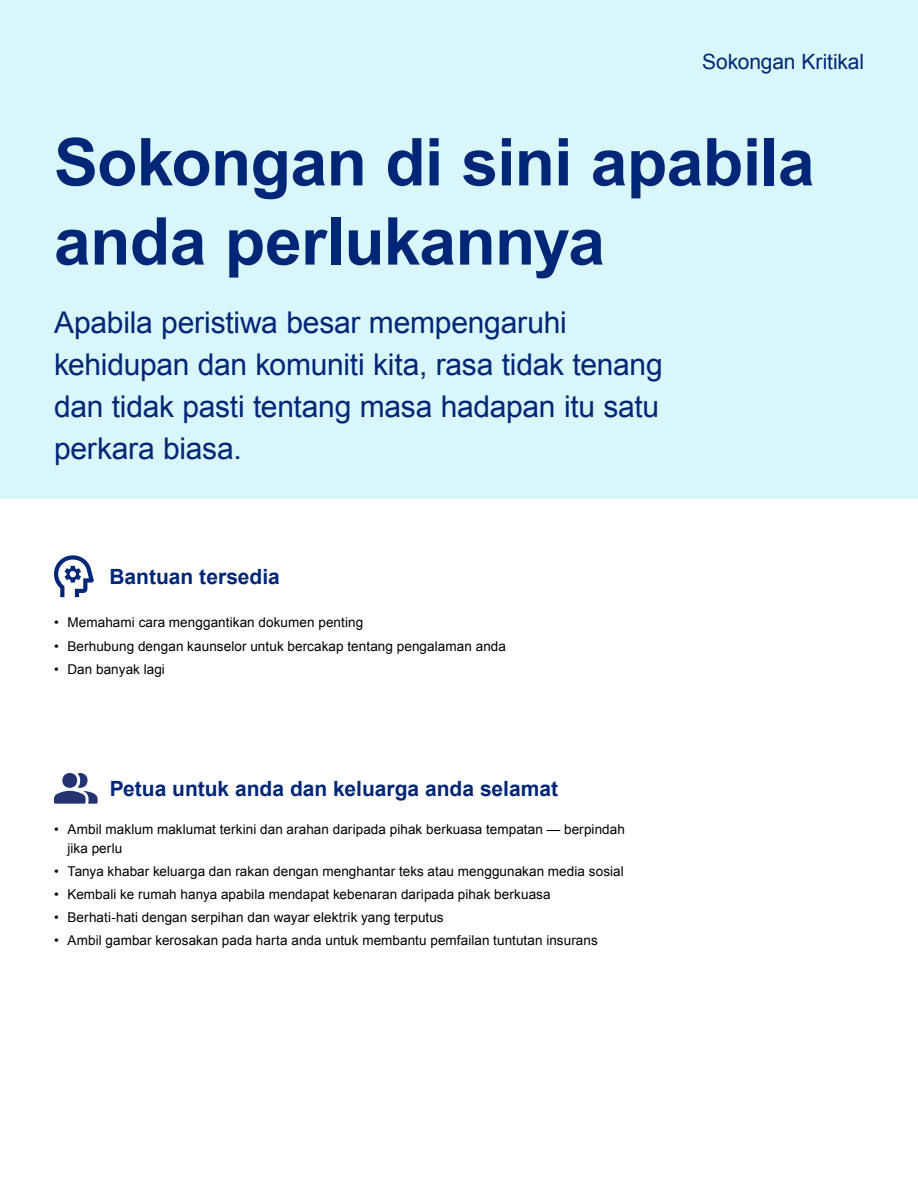
<style>
.page{position:relative;width:918px;height:1188px;background:#fff}
.page>*{position:absolute;margin:0;border:0;box-sizing:border-box;transform-origin:0 0}
.Headline{font:700 66px/79.2px "Arial";letter-spacing:-.01em;color:#002677}
.Intro{font:30px/42px "Arial";letter-spacing:-.01em;color:#002677}
.Subhead{font:700 21px "Arial";color:#002677}
.Product_label_-_Right_aligned{font:21px "Arial";letter-spacing:-.005em;color:#002677}
.t1{font:13.5px/18.9px "Arial";letter-spacing:.005em;color:#000}
</style>
<div class="page">
<div style="left:0;top:0;width:918px;height:499px;background:#d9f6fa"></div>
<svg style="left:54px;top:555px;width:40px;height:42px"></svg>
<svg style="left:54px;top:773px;width:44px;height:31px"></svg>
<p class="Product_label_-_Right_aligned" style="left:702px;top:48px;width:163px">Sokongan Kritikal</p>
<p class="Headline" style="left:54px;top:125px;width:762px">Sokongan di sini apabila anda perlukannya</p>
<p class="Intro" style="left:54px;top:302px;width:610px">Apabila peristiwa besar mempengaruhi kehidupan dan komuniti kita, rasa tidak tenang dan tidak pasti tentang masa hadapan itu satu perkara biasa.</p>
<p class="Subhead" style="left:110px;top:563px;width:172px">Bantuan tersedia</p>
<p class="t1" style="left:54px;top:613px;width:311px">• Memahami cara menggantikan dokumen penting</p>
<p class="t1" style="left:54px;top:637px;width:454px">• Berhubung dengan kaunselor untuk bercakap tentang pengalaman anda</p>
<p class="t1" style="left:54px;top:660px;width:112px">• Dan banyak lagi</p>
<p class="Subhead" style="left:110px;top:775px;width:450px">Petua untuk anda dan keluarga anda selamat</p>
<p class="t1" style="left:68px;top:820px;width:559px;text-indent:-14px">• Ambil maklum maklumat terkini dan arahan daripada pihak berkuasa tempatan — berpindah jika perlu</p>
<p class="t1" style="left:54px;top:862px;width:571px">• Tanya khabar keluarga dan rakan dengan menghantar teks atau menggunakan media sosial</p>
<p class="t1" style="left:54px;top:885px;width:498px">• Kembali ke rumah hanya apabila mendapat kebenaran daripada pihak berkuasa</p>
<p class="t1" style="left:54px;top:908px;width:391px">• Berhati-hati dengan serpihan dan wayar elektrik yang terputus</p>
<p class="t1" style="left:54px;top:931px;width:545px">• Ambil gambar kerosakan pada harta anda untuk membantu pemfailan tuntutan insurans</p>
</div>
